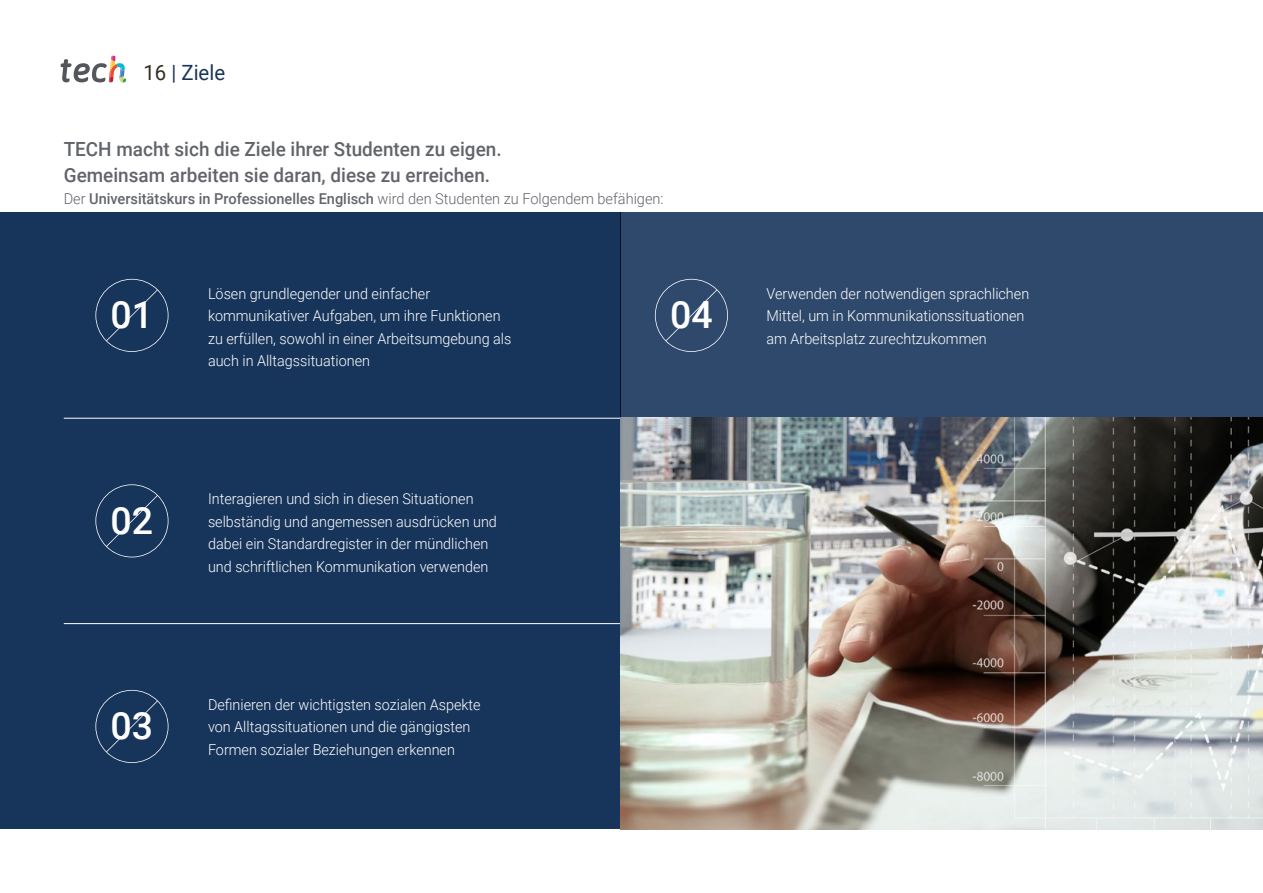
<style>
.page{position:relative;width:1263px;height:893px;background:#fff}
.page>*{position:absolute;margin:0;border:0;box-sizing:border-box;transform-origin:0 0}
.t1{font:500 37.5px "Roboto";color:#fff}
.t2{font:21px "Roboto";color:#1a355c}
.t3{font:500 19.5px/25.5px "Roboto";color:#61646a}
.t4{font:300 15px/22.5px "Roboto";color:#fff;scale:.96 1}
.t5{font:500 15px "Roboto";color:#61646a}
.s1{color:#312e20}
.s2{font-weight:300}
</style>
<div class="page">
<svg style="left:61px;top:56px;width:65px;height:27px"></svg>
<div style="left:0;top:213px;width:621px;height:616px;background:#17355b"></div>
<div style="left:621px;top:213px;width:642px;height:616px;background:#2e496b"></div>
<svg style="left:95px;top:279px;width:73px;height:73px"></svg>
<svg style="left:95px;top:484px;width:73px;height:73px"></svg>
<svg style="left:95px;top:690px;width:73px;height:73px"></svg>
<svg style="left:655px;top:279px;width:73px;height:73px"></svg>
<hr style="left:64px;top:418px;width:1199px;height:1px;background:#fff">
<hr style="left:64px;top:623px;width:1199px;height:1px;background:#fff">
<img style="left:621px;top:418px;width:642px;height:411px">
<h2 class="t2" style="left:144px;top:57px;width:83px"><span class="s1">16</span> | Ziele</h2>
<h3 class="t3" style="left:64px;top:136px;width:439px">TECH macht sich die Ziele ihrer Studenten zu eigen.<br>Gemeinsam arbeiten sie daran, diese zu erreichen.</h3>
<p class="t5" style="left:64px;top:188px;width:601px"><span class="s2">Der</span> Universitätskurs in Professionelles Englisch <span class="s2">wird den Studenten zu Folgendem befähigen:</span></p>
<h1 class="t1" style="left:111px;top:288px;width:44px">01</h1>
<p class="t4" style="left:208px;top:281px;width:318px">Lösen grundlegender und einfacher kommunikativer Aufgaben, um ihre Funktionen zu erfüllen, sowohl in einer Arbeitsumgebung als auch in Alltagssituationen</p>
<h1 class="t1" style="left:670px;top:288px;width:44px">04</h1>
<h1 class="t1" style="left:111px;top:494px;width:44px">02</h1>
<p class="t4" style="left:208px;top:487px;width:302px">Interagieren und sich in diesen Situationen selbständig und angemessen ausdrücken und dabei ein Standardregister in der mündlichen und schriftlichen Kommunikation verwenden</p>
<h1 class="t1" style="left:111px;top:699px;width:44px">03</h1>
<p class="t4" style="left:208px;top:692px;width:285px">Definieren der wichtigsten sozialen Aspekte von Alltagssituationen und die gängigsten<br>Formen sozialer Beziehungen erkennen</p>
<p class="t4" style="left:766px;top:281px;width:275px">Verwenden der notwendigen sprachlichen<br>Mittel, um in Kommunikationssituationen am Arbeitsplatz zurechtzukommen</p>
</div>
